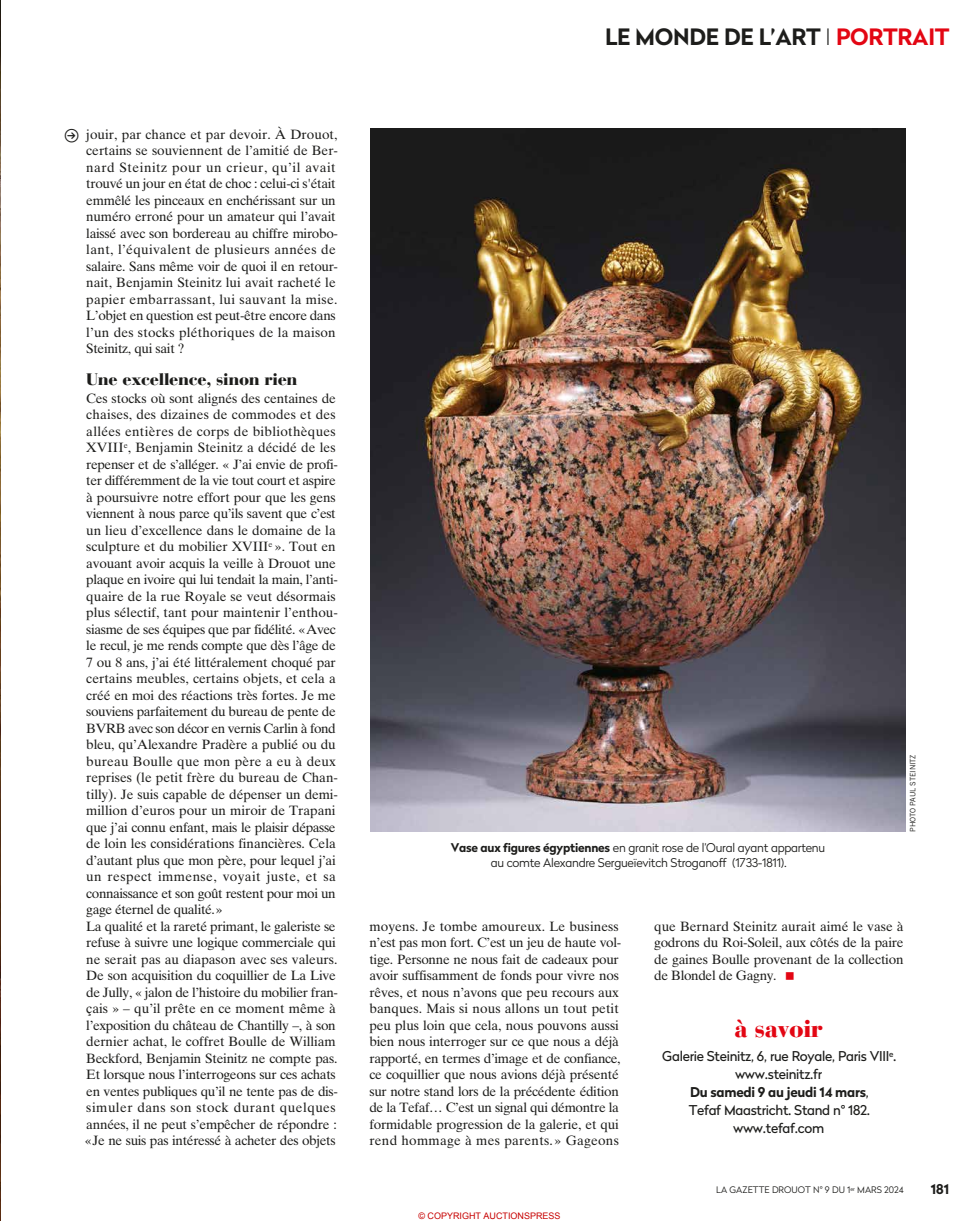
<style>
.page{position:relative;width:979px;height:1221px;background:#fff}
.page>*{position:absolute;margin:0;border:0;box-sizing:border-box;transform-origin:0 0}
.t1{font:900 24px "Bauer Bodoni Std";letter-spacing:-.02em;color:#e30613}
.t2{font:700 22.5px "Radikal";letter-spacing:-.015em;color:#1d1d1b}
.t3{font:900 16.5px "Bauer Bodoni Std";letter-spacing:-.02em;color:#1d1d1b}
.t4{font:13.5px/16.5px "Times Ten LT Std";letter-spacing:-.015em;color:#1d1d1b}
.t5{font:13.5px/18px "Radikal";letter-spacing:-.02em;color:#1d1d1b;text-align:center}
.t6{font:700 13.5px "Radikal";color:#1d1d1b}
.t7{font:13.5px "Arrowstfb";color:#1d1d1b}
.t8{font:300 12px/15px "Radikal";letter-spacing:-.02em;color:#1d1d1b;text-align:center}
.t9{font:300 9px "Radikal";letter-spacing:.005em;color:#1d1d1b}
.t10{font:9px "Arial";color:#c70000}
.t11{font:7.5px "Trade Gothic LT Std";letter-spacing:-.02em;color:#1d1d1b}
.s1{font-weight:100}
.s2{color:#e30613}
.s3{font-weight:700}
</style>
<div class="page">
<img style="left:0;top:0;width:1px;height:1221px">
<img style="left:371px;top:129px;width:533px;height:703px">
<h2 class="t2" style="left:604px;top:20px;width:346px">LE MONDE DE L’ART <span class="s1">I</span> <span class="s2">PORTRAIT</span></h2>
<p class="t4" style="left:86px;top:126px;width:253px">jouir, par chance et par devoir. À Drouot, certains se souviennent de l’amitié de Ber&shy;nard Steinitz pour un crieur, qu’il avait trouvé un jour en état de choc : celui-ci s'était emmêlé les pinceaux en enchérissant sur un numéro erroné pour un amateur qui l’avait laissé avec son bordereau au chiffre mirobo&shy;lant, l’équivalent de plusieurs années de salaire. Sans même voir de quoi il en retour&shy;nait, Benjamin Steinitz lui avait racheté le papier embarrassant, lui sauvant la mise.<br>L’objet en question est peut-être encore dans l’un des stocks pléthoriques de la maison Steinitz, qui sait ?</p>
<p class="t3" style="left:86px;top:369px;width:213px">Une excellence, sinon rien</p>
<p class="t4" style="left:85px;top:390px;width:255px">Ces stocks où sont alignés des centaines de chaises, des dizaines de commodes et des allées entières de corps de bibliothèques XVIII<sup>e</sup>, Benjamin Steinitz a décidé de les repenser et de s’alléger. « J’ai envie de profi&shy;ter différemment de la vie tout court et aspire à poursuivre notre effort pour que les gens viennent à nous parce qu’ils savent que c’est un lieu d’excellence dans le domaine de la sculpture et du mobilier XVIII<sup>e</sup> ». Tout en avouant avoir acquis la veille à Drouot une plaque en ivoire qui lui tendait la main, l’anti&shy;quaire de la rue Royale se veut désormais plus sélectif, tant pour maintenir l’enthou&shy;siasme de ses équipes que par fidélité. «Avec le recul, je me rends compte que dès l’âge de 7 ou 8 ans, j’ai été littéralement choqué par certains meubles, certains objets, et cela a créé en moi des réactions très fortes. Je me souviens parfaitement du bureau de pente de BVRB avec son décor en vernis Carlin à fond bleu, qu’Alexandre Pradère a publié ou du bureau Boulle que mon père a eu à deux reprises (le petit frère du bureau de Chan&shy;tilly). Je suis capable de dépenser un demi&shy;million d’euros pour un miroir de Trapani que j’ai connu enfant, mais le plaisir dépasse de loin les considérations financières. Cela d’autant plus que mon père, pour lequel j’ai un respect immense, voyait juste, et sa connaissance et son goût restent pour moi un gage éternel de qualité.»<br>La qualité et la rareté primant, le galeriste se refuse à suivre une logique commerciale qui ne serait pas au diapason avec ses valeurs.<br>De son acquisition du coquillier de La Live de Jully, « jalon de l’histoire du mobilier fran&shy;çais » – qu’il prête en ce moment même à l’exposition du château de Chantilly –, à son dernier achat, le coffret Boulle de William Beckford, Benjamin Steinitz ne compte pas.<br>Et lorsque nous l’interrogeons sur ces achats en ventes publiques qu’il ne tente pas de dis&shy;simuler dans son stock durant quelques années, il ne peut s’empêcher de répondre : «Je ne suis pas intéressé à acheter des objets</p>
<p class="t7" style="left:65px;top:128px;width:16px">N</p>
<p class="t8" style="left:450px;top:840px;width:376px"><span class="s3">Vase aux figures égyptiennes</span> en granit rose de l’Oural ayant appartenu au comte Alexandre Sergueïevitch Stroganoff (1733-1811).</p>
<p class="t11" style="left:908px;top:832px;width:79px;rotate:-90deg">PHOTO PAUL STEINITZ</p>
<p class="t4" style="left:369px;top:918px;width:253px">moyens. Je tombe amoureux. Le business n’est pas mon fort. C’est un jeu de haute vol&shy;tige. Personne ne nous fait de cadeaux pour avoir suffisamment de fonds pour vivre nos rêves, et nous n’avons que peu recours aux banques. Mais si nous allons un tout petit peu plus loin que cela, nous pouvons aussi bien nous interroger sur ce que nous a déjà rapporté, en termes d’image et de confiance, ce coquillier que nous avions déjà présenté sur notre stand lors de la précédente édition de la Tefaf… C’est un signal qui démontre la formidable progression de la galerie, et qui rend hommage à mes parents.» Gageons</p>
<p class="t10" style="left:418px;top:1211px;width:144px">© COPYRIGHT AUCTIONSPRESS</p>
<p class="t4" style="left:654px;top:918px;width:251px;text-align:justify">que Bernard Steinitz aurait aimé le vase à godrons du Roi-Soleil, aux côtés de la paire de gaines Boulle provenant de la collection de Blondel de Gagny.</p>
<h1 class="t1" style="left:734px;top:1014px;width:90px">à savoir</h1>
<p class="t5" style="left:662px;top:1047px;width:236px">Galerie Steinitz, 6, rue Royale, Paris VIII<sup>e</sup>. www.steinitz.fr<br><span class="s3">Du samedi 9 au jeudi 14 mars</span>,<br>Tefaf Maastricht. Stand n° 182. www.tefaf.com</p>
<p class="t9" style="left:716px;top:1184px;width:189px">LA GAZETTE DROUOT N° 9 DU 1<sup>er</sup> MARS 2024</p>
<p class="t6" style="left:930px;top:1180px;width:20px">181</p>
</div>
